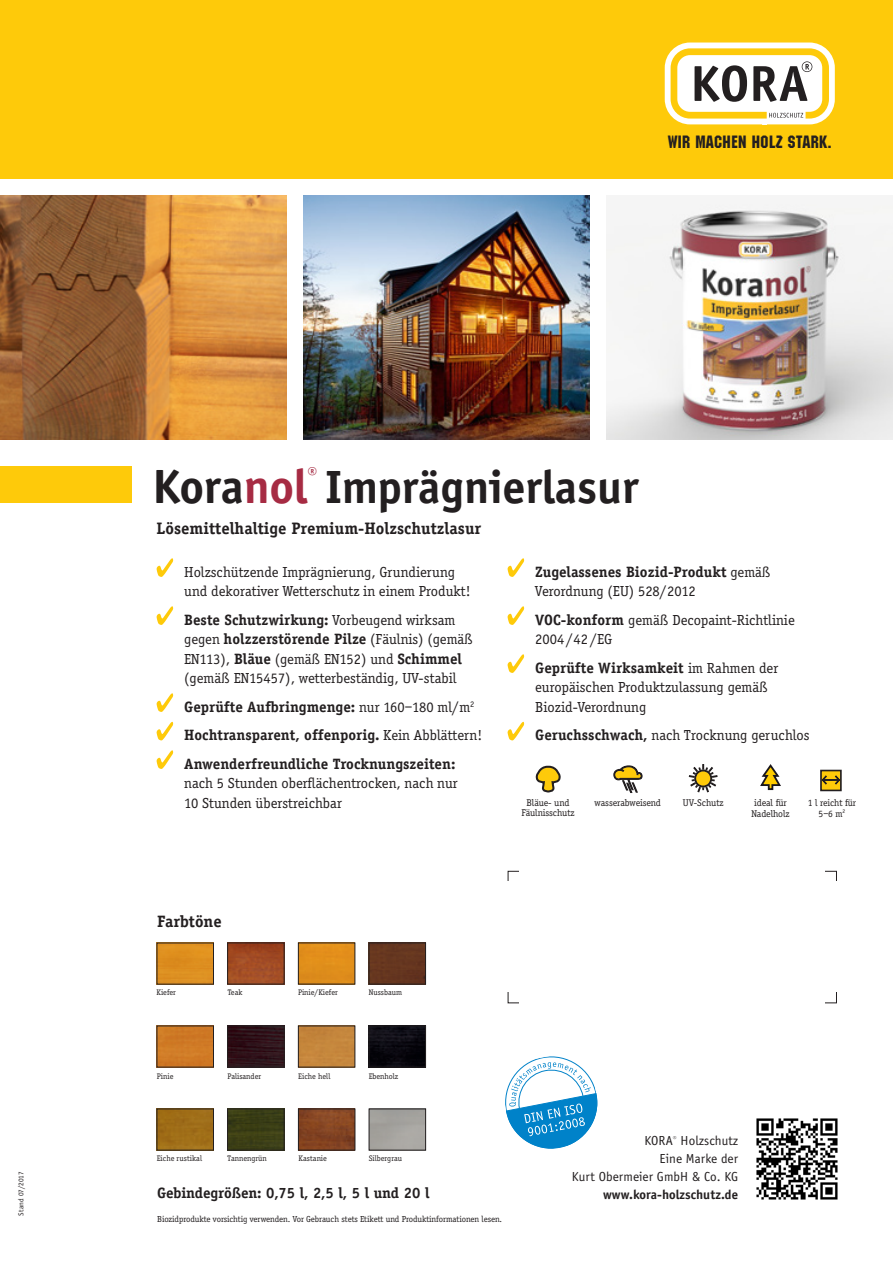
<style>
.page{position:relative;width:893px;height:1263px;background:#fff}
.page>*{position:absolute;margin:0;border:0;box-sizing:border-box;transform-origin:0 0}
.t1{font:700 48px "Officina Sans";color:#231f20}
.t2{font:700 21px "Officina Sans";color:#a62b43}
.t3{font:18.6px "Machine ITCTT";letter-spacing:.025em;color:#231f20}
.t4{font:700 16.65px "Officina Serif";color:#231f20}
.t5{font:700 16.5px "Officina Serif";color:#231f20}
.t6{font:15px/19.5px "Officina Serif";color:#231f20}
.t7{font:700 15px/28.5px "Officina Serif";color:#231f20}
.t8{font:13.5px/18px "Officina Sans";letter-spacing:.005em;color:#231f20;text-align:right}
.t9{font:700 13.5px "Officina Sans";letter-spacing:.005em;color:#231f20}
.t10{font:10.05px/10.5px "Officina Serif";letter-spacing:-.01em;color:#231f20}
.t11{font:9.9px/10.5px "Officina Serif";letter-spacing:-.01em;color:#231f20;text-align:center}
.t12{font:9px "Officina Serif";letter-spacing:-.01em;color:#231f20}
.t13{font:8.25px "Officina Serif";color:#231f20}
.t14{font:7.5px "Officina Sans";letter-spacing:.005em;color:#231f20}
.s1{font-size:49.5px}
.s2{font-size:49.5px;color:#a62b43}
.s3{font-weight:700}
.s4{font-weight:400}
</style>
<div class="page">
<div style="left:0;top:0;width:893px;height:179px;background:#feca0a"></div>
<img style="left:0;top:196px;width:286px;height:244px">
<img style="left:756px;top:1118px;width:82px;height:82px">
<div style="left:300px;top:945px;width:53px;height:37px;background:#e18e1b"></div>
<div style="left:371px;top:945px;width:53px;height:37px;background:#66361f"></div>
<div style="left:369px;top:943px;width:57px;height:41px;border:1px solid #231f20"></div>
<div style="left:159px;top:1028px;width:53px;height:37px;background:#cf7a25"></div>
<img style="left:229px;top:1028px;width:53px;height:37px">
<div style="left:227px;top:1026px;width:57px;height:41px;border:1px solid #231f20"></div>
<div style="left:159px;top:945px;width:53px;height:37px;background:#de9020"></div>
<img style="left:230px;top:945px;width:52px;height:37px">
<img style="left:229px;top:1111px;width:53px;height:37px">
<div style="left:227px;top:1109px;width:57px;height:41px;border:1px solid #231f20"></div>
<div style="left:159px;top:1111px;width:53px;height:37px;background:#9f6e18"></div>
<div style="left:300px;top:1028px;width:53px;height:37px;background:#c5863c"></div>
<img style="left:371px;top:1028px;width:53px;height:37px">
<div style="left:369px;top:1026px;width:57px;height:41px;border:1px solid #231f20"></div>
<img style="left:300px;top:1111px;width:53px;height:37px">
<div style="left:298px;top:1109px;width:57px;height:41px;border:1px solid #231f20"></div>
<div style="left:369px;top:1109px;width:57px;height:41px;border:1px solid #231f20"></div>
<img style="left:303px;top:196px;width:287px;height:244px">
<img style="left:607px;top:204px;width:286px;height:236px">
<div style="left:0;top:466px;width:132px;height:37px;background:#feca0a"></div>
<svg style="left:156px;top:558px;width:17px;height:19px"></svg>
<svg style="left:156px;top:606px;width:17px;height:19px"></svg>
<svg style="left:156px;top:693px;width:17px;height:19px"></svg>
<svg style="left:156px;top:722px;width:17px;height:18px"></svg>
<svg style="left:156px;top:750px;width:17px;height:19px"></svg>
<svg style="left:507px;top:558px;width:17px;height:19px"></svg>
<svg style="left:507px;top:606px;width:17px;height:19px"></svg>
<svg style="left:507px;top:654px;width:17px;height:19px"></svg>
<svg style="left:507px;top:722px;width:17px;height:18px"></svg>
<svg style="left:505px;top:1056px;width:93px;height:93px"></svg>
<div style="left:665px;top:43px;width:170px;height:81px;border:12px solid #fff;border-radius:20px"></div>
<svg style="left:671px;top:48px;width:158px;height:71px"></svg>
<svg style="left:613px;top:765px;width:30px;height:28px"></svg>
<svg style="left:688px;top:764px;width:30px;height:29px"></svg>
<svg style="left:536px;top:765px;width:25px;height:28px"></svg>
<svg style="left:760px;top:764px;width:21px;height:27px"></svg>
<div style="left:821px;top:770px;width:20px;height:20px;background:#feca0a"></div>
<div style="left:820px;top:770px;width:22px;height:21px;border:2px solid #231f20"></div>
<svg style="left:821px;top:775px;width:19px;height:10px"></svg>
<p class="t14" style="left:17px;top:1215px;width:45px;rotate:-90deg">Stand 07/2017</p>
<p class="t3" style="left:668px;top:131px;width:165px">WIR MACHEN HOLZ STARK.</p>
<h2 class="t2" style="left:307px;top:463px;width:12px">®</h2>
<h1 class="t1" style="left:152px;top:458px;width:488px"><span class="s1">Kora</span><span class="s2">nol</span> Imprägnierlasur</h1>
<p class="t4" style="left:157px;top:518px;width:326px">Lösemittelhaltige Premium-Holzschutzlasur</p>
<p class="t6" style="left:184px;top:562px;width:288px">Holzschützende Imprägnierung, Grundierung und dekorativer Wetterschutz in einem Produkt!</p>
<p class="t6" style="left:184px;top:610px;width:290px"><span class="s3">Beste Schutzwirkung:</span> Vorbeugend wirksam gegen <span class="s3">holzzerstörende Pilze</span> (Fäulnis) (gemäß EN113), <span class="s3">Bläue</span> (gemäß EN152) und <span class="s3">Schimmel </span>(gemäß EN15457), wetterbeständig, UV-stabil</p>
<p class="t7" style="left:184px;top:692px;width:300px">Geprüfte Aufbringmenge: <span class="s4">nur 160–180 ml/m</span><sup>2<br></sup>Hochtransparent, offenporig. <span class="s4">Kein Abblättern!<br></span>Anwenderfreundliche Trocknungszeiten:</p>
<p class="t6" style="left:184px;top:774px;width:275px">nach 5 Stunden oberflächentrocken, nach nur<br>10 Stunden überstreichbar</p>
<p class="t6" style="left:535px;top:562px;width:237px"><span class="s3">Zugelassenes Biozid-Produkt</span> gemäß<br>Verordnung (EU) 528/2012</p>
<p class="t6" style="left:535px;top:610px;width:261px"><span class="s3">VOC-konform</span> gemäß Decopaint-Richtlinie<br>2004 /42 /EG</p>
<p class="t6" style="left:535px;top:658px;width:244px"><span class="s3">Geprüfte Wirksamkeit</span> im Rahmen der europäischen Produktzulassung gemäß<br>Biozid-Verordnung</p>
<p class="t6" style="left:535px;top:726px;width:276px"><span class="s3">Geruchsschwach,</span> nach Trocknung geruchlos</p>
<p class="t10" style="left:526px;top:797px;width:45px">Bläue- und</p>
<p class="t10" style="left:595px;top:797px;width:68px">wasserabweisend</p>
<p class="t10" style="left:683px;top:797px;width:42px">UV-Schutz</p>
<p class="t10" style="left:521px;top:808px;width:55px">Fäulnisschutz</p>
<p class="t10" style="left:751px;top:798px;width:40px">ideal für<br>Nadelholz</p>
<p class="t11" style="left:808px;top:798px;width:50px">1 l reicht für<br>5–6 m<sup>2</sup></p>
<p class="t5" style="left:157px;top:911px;width:66px">Farbtöne</p>
<p class="t13" style="left:157px;top:988px;width:21px">Kiefer</p>
<p class="t13" style="left:228px;top:988px;width:16px">Teak</p>
<p class="t13" style="left:298px;top:988px;width:41px">Pinie/Kiefer</p>
<p class="t13" style="left:369px;top:988px;width:35px">Nussbaum</p>
<p class="t13" style="left:157px;top:1071px;width:18px">Pinie</p>
<p class="t13" style="left:227px;top:1071px;width:35px">Palisander</p>
<p class="t13" style="left:298px;top:1071px;width:34px">Eiche hell</p>
<p class="t13" style="left:369px;top:1071px;width:31px">Ebenholz</p>
<p class="t13" style="left:157px;top:1154px;width:47px">Eiche rustikal</p>
<p class="t13" style="left:228px;top:1154px;width:41px">Tannengrün</p>
<p class="t13" style="left:298px;top:1154px;width:30px">Kastanie</p>
<p class="t13" style="left:369px;top:1154px;width:35px">Silbergrau</p>
<p class="t7" style="left:157px;top:1179px;width:274px">Gebindegrößen: 0,75 l, 2,5 l, 5 l und 20 l</p>
<p class="t12" style="left:157px;top:1214px;width:347px">Biozidprodukte vorsichtig verwenden. Vor Gebrauch stets Etikett und Produktinformationen lesen.</p>
<p class="t8" style="left:572px;top:1132px;width:168px">KORA<sup>®</sup> Holzschutz<br>Eine Marke der<br>Kurt Obermeier GmbH &amp; Co. KG</p>
<p class="t9" style="left:603px;top:1186px;width:137px">www.kora-holzschutz.de</p>
</div>
